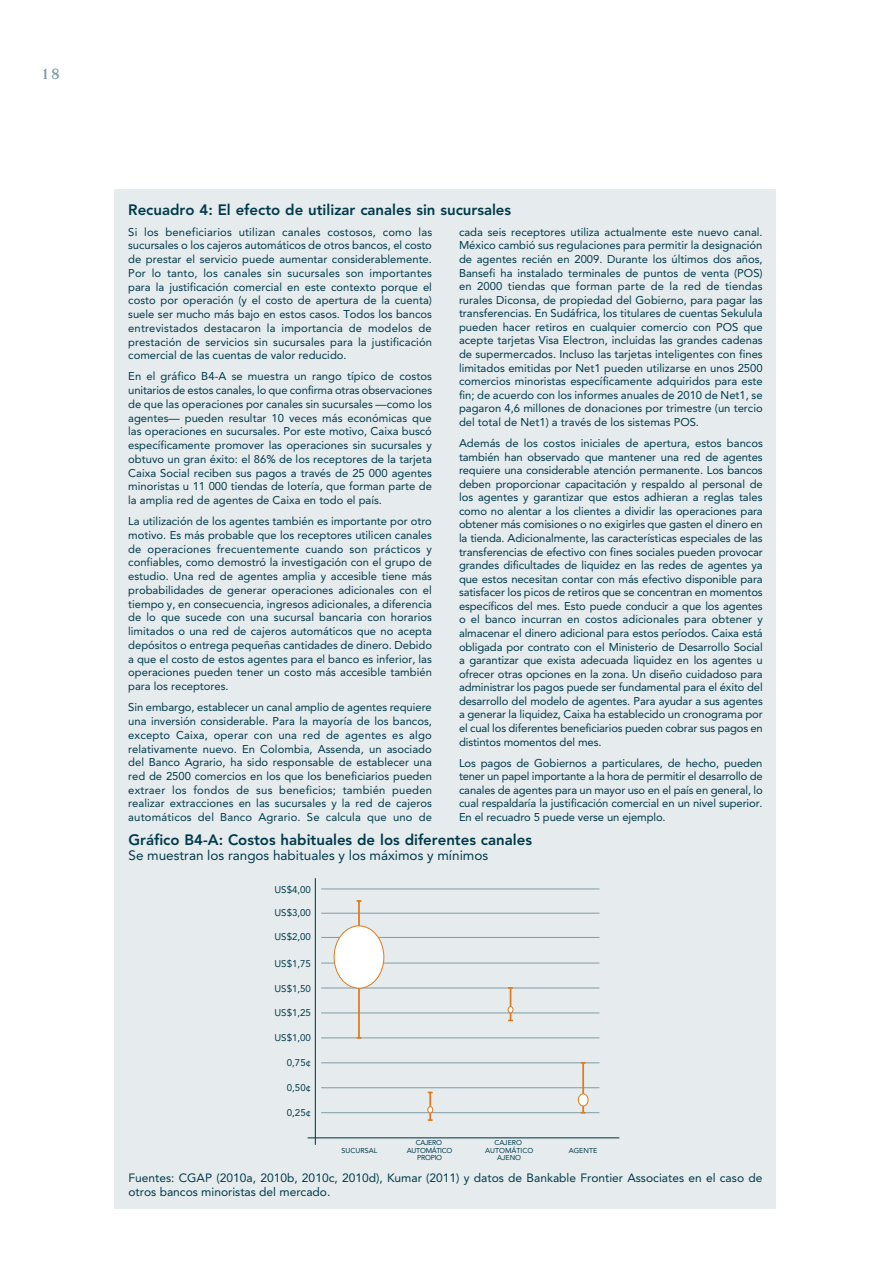
<style>
.page{position:relative;width:891px;height:1263px;background:#fff}
.page>*{position:absolute;margin:0;border:0;box-sizing:border-box;transform-origin:0 0}
.t1{font:700 18px "Weiss Std";color:#809da4}
.t2{font:800 15px "Avenir LT Std";color:#003a4a}
.t3{font:13.5px "Avenir LT Std";color:#003a4a}
.t4{font:12px/13.5px "Avenir LT Std";color:#003a4a}
.t5{font:11.25px/13.5px "Avenir LT Std";color:#003a4a;text-align:justify}
.t6{font:9.75px "Avenir LT Std";color:#003a4a}
.t7{font:7.05px/7.1px "Avenir LT Std";color:#003a4a;text-align:center}
.t8{font:7.05px/7.1px "Avenir LT Std";letter-spacing:-.04em;color:#003a4a;text-align:center}
</style>
<div class="page">
<div style="left:115px;top:189px;width:661px;height:1019px;background:#e6ebed"></div>
<hr style="left:321px;top:1087px;width:278px;height:1px;background:#809da4">
<hr style="left:321px;top:1112px;width:278px;height:1px;background:#809da4">
<hr style="left:321px;top:1062px;width:278px;height:1px;background:#809da4">
<hr style="left:321px;top:1037px;width:278px;height:1px;background:#809da4">
<hr style="left:321px;top:1012px;width:278px;height:1px;background:#809da4">
<hr style="left:321px;top:987px;width:278px;height:1px;background:#809da4">
<hr style="left:321px;top:962px;width:278px;height:1px;background:#809da4">
<hr style="left:321px;top:937px;width:278px;height:1px;background:#809da4">
<hr style="left:321px;top:912px;width:278px;height:1px;background:#809da4">
<hr style="left:321px;top:888px;width:278px;height:1px;background:#809da4">
<hr style="left:429px;top:1092px;width:2px;height:28px;background:#df7a1c">
<div style="left:427px;top:1106px;width:6px;height:7px;border:1px solid #df7a1c;border-radius:50%"></div>
<hr style="left:308px;top:1137px;width:311px;height:1px;background:#003a4a">
<hr style="left:582px;top:1062px;width:2px;height:50px;background:#df7a1c">
<div style="left:578px;top:1093px;width:10px;height:12px;background:#fff;border-radius:50%"></div>
<div style="left:578px;top:1093px;width:10px;height:13px;border:1px solid #df7a1c;border-radius:50%"></div>
<hr style="left:358px;top:900px;width:2px;height:137px;background:#df7a1c">
<div style="left:334px;top:925px;width:50px;height:63px;background:#fff;border-radius:50%"></div>
<div style="left:334px;top:925px;width:50px;height:63px;border:1px solid #df7a1c;border-radius:50%"></div>
<hr style="left:510px;top:988px;width:1px;height:32px;background:#df7a1c">
<svg style="left:508px;top:1006px;width:5px;height:7px"></svg>
<hr style="left:315px;top:878px;width:1px;height:266px;background:#003a4a">
<h1 class="t1" style="left:40px;top:62px;width:22px">18</h1>
<h2 class="t2" style="left:128px;top:200px;width:384px">Recuadro 4: El efecto de utilizar canales sin sucursales</h2>
<p class="t5" style="left:128px;top:225px;width:305px">Si los beneficiarios utilizan canales costosos, como las sucursales o los cajeros automáticos de otros bancos, el costo de prestar el servicio puede aumentar considerablemente.<br>Por lo tanto, los canales sin sucursales son importantes para la justificación comercial en este contexto porque el costo por operación (y el costo de apertura de la cuenta) suele ser mucho más bajo en estos casos. Todos los bancos entrevistados destacaron la importancia de modelos de prestación de servicios sin sucursales para la justificación comercial de las cuentas de valor reducido.</p>
<p class="t5" style="left:128px;top:370px;width:305px">En el gráfico B4-A se muestra un rango típico de costos unitarios de estos canales, lo que confirma otras observaciones de que las operaciones por canales sin sucursales —como los agentes— pueden resultar 10 veces más económicas que las operaciones en sucursales. Por este motivo, Caixa buscó específicamente promover las operaciones sin sucursales y obtuvo un gran éxito: el 86% de los receptores de la tarjeta Caixa Social reciben sus pagos a través de 25 000 agentes minoristas u 11 000 tiendas de lotería, que forman parte de la amplia red de agentes de Caixa en todo el país.</p>
<p class="t5" style="left:128px;top:514px;width:305px">La utilización de los agentes también es importante por otro motivo. Es más probable que los receptores utilicen canales de operaciones frecuentemente cuando son prácticos y confiables, como demostró la investigación con el grupo de estudio. Una red de agentes amplia y accesible tiene más probabilidades de generar operaciones adicionales con el tiempo y, en consecuencia, ingresos adicionales, a diferencia de lo que sucede con una sucursal bancaria con horarios limitados o una red de cajeros automáticos que no acepta depósitos o entrega pequeñas cantidades de dinero. Debido a que el costo de estos agentes para el banco es inferior, las operaciones pueden tener un costo más accesible también para los receptores.</p>
<p class="t5" style="left:128px;top:700px;width:305px">Sin embargo, establecer un canal amplio de agentes requiere una inversión considerable. Para la mayoría de los bancos, excepto Caixa, operar con una red de agentes es algo relativamente nuevo. En Colombia, Assenda, un asociado del Banco Agrario, ha sido responsable de establecer una red de 2500 comercios en los que los beneficiarios pueden extraer los fondos de sus beneficios; también pueden realizar extracciones en las sucursales y la red de cajeros automáticos del Banco Agrario. Se calcula que uno de</p>
<p class="t5" style="left:459px;top:225px;width:305px">cada seis receptores utiliza actualmente este nuevo canal.<br>México cambió sus regulaciones para permitir la designación de agentes recién en 2009. Durante los últimos dos años, Bansefi ha instalado terminales de puntos de venta (POS) en 2000 tiendas que forman parte de la red de tiendas rurales Diconsa, de propiedad del Gobierno, para pagar las transferencias. En Sudáfrica, los titulares de cuentas Sekulula pueden hacer retiros en cualquier comercio con POS que acepte tarjetas Visa Electron, incluidas las grandes cadenas de supermercados. Incluso las tarjetas inteligentes con fines limitados emitidas por Net1 pueden utilizarse en unos 2500 comercios minoristas específicamente adquiridos para este fin; de acuerdo con los informes anuales de 2010 de Net1, se pagaron 4,6 millones de donaciones por trimestre (un tercio del total de Net1) a través de los sistemas POS.</p>
<p class="t5" style="left:459px;top:436px;width:305px">Además de los costos iniciales de apertura, estos bancos también han observado que mantener una red de agentes requiere una considerable atención permanente. Los bancos deben proporcionar capacitación y respaldo al personal de los agentes y garantizar que estos adhieran a reglas tales como no alentar a los clientes a dividir las operaciones para obtener más comisiones o no exigirles que gasten el dinero en la tienda. Adicionalmente, las características especiales de las transferencias de efectivo con fines sociales pueden provocar grandes dificultades de liquidez en las redes de agentes ya que estos necesitan contar con más efectivo disponible para satisfacer los picos de retiros que se concentran en momentos específicos del mes. Esto puede conducir a que los agentes o el banco incurran en costos adicionales para obtener y almacenar el dinero adicional para estos períodos. Caixa está obligada por contrato con el Ministerio de Desarrollo Social a garantizar que exista adecuada liquidez en los agentes u ofrecer otras opciones en la zona. Un diseño cuidadoso para administrar los pagos puede ser fundamental para el éxito del desarrollo del modelo de agentes. Para ayudar a sus agentes a generar la liquidez, Caixa ha establecido un cronograma por el cual los diferentes beneficiarios pueden cobrar sus pagos en distintos momentos del mes.</p>
<p class="t5" style="left:459px;top:756px;width:305px">Los pagos de Gobiernos a particulares, de hecho, pueden tener un papel importante a la hora de permitir el desarrollo de canales de agentes para un mayor uso en el país en general, lo cual respaldaría la justificación comercial en un nivel superior.<br>En el recuadro 5 puede verse un ejemplo.</p>
<h2 class="t2" style="left:129px;top:831px;width:405px">Gráfico B4-A: Costos habituales de los diferentes canales</h2>
<p class="t3" style="left:129px;top:847px;width:361px">Se muestran los rangos habituales y los máximos y mínimos</p>
<p class="t6" style="left:274px;top:883px;width:38px">US$4,00</p>
<p class="t6" style="left:274px;top:907px;width:38px">US$3,00</p>
<p class="t6" style="left:274px;top:930px;width:38px">US$2,00</p>
<p class="t6" style="left:274px;top:957px;width:38px">US$1,75</p>
<p class="t6" style="left:274px;top:982px;width:38px">US$1,50</p>
<p class="t6" style="left:274px;top:1007px;width:38px">US$1,25</p>
<p class="t6" style="left:274px;top:1032px;width:38px">US$1,00</p>
<p class="t6" style="left:287px;top:1056px;width:26px">0,75¢</p>
<p class="t6" style="left:287px;top:1081px;width:26px">0,50¢</p>
<p class="t6" style="left:287px;top:1107px;width:26px">0,25¢</p>
<p class="t7" style="left:342px;top:1146px;width:37px">SUCURSAL</p>
<p class="t8" style="left:407px;top:1139px;width:47px">CAJERO<br>AUTOMÁTICO<br>PROPIO</p>
<p class="t7" style="left:485px;top:1139px;width:50px">CAJERO<br>AUTOMÁTICO<br>AJENO</p>
<p class="t7" style="left:569px;top:1146px;width:30px">AGENTE</p>
<p class="t4" style="left:129px;top:1171px;width:635px">Fuentes: CGAP (2010a, 2010b, 2010c, 2010d), Kumar (2011) y datos de Bankable Frontier Associates en el caso de otros bancos minoristas del mercado.</p>
</div>
